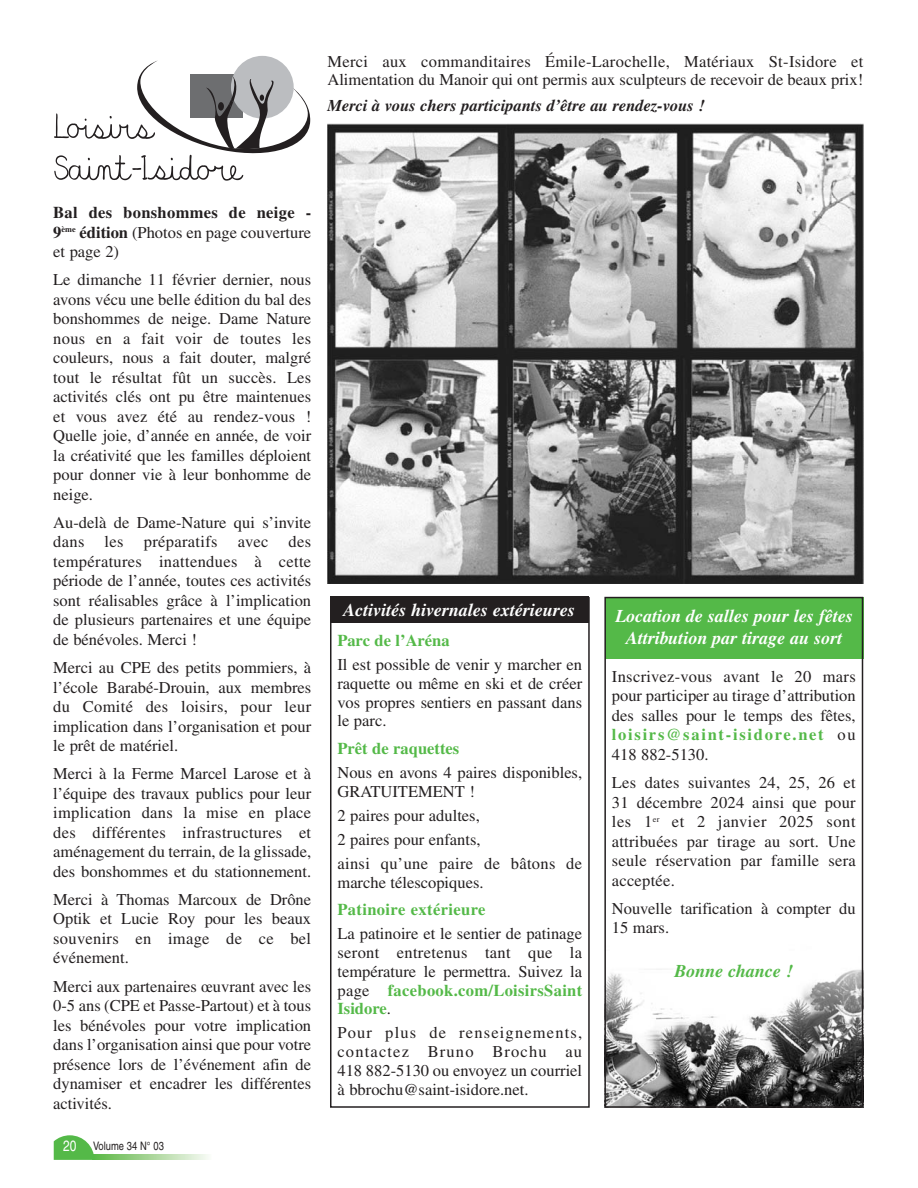
<style>
.page{position:relative;width:918px;height:1188px;background:#fff}
.page>*{position:absolute;margin:0;border:0;box-sizing:border-box;transform-origin:0 0}
.t1{font:italic 700 18px/21.8px "Times";color:#fff;text-align:center}
.t2{font:italic 700 18px "Times";color:#54b948}
.t3{font:16.5px/19.5px "Times";color:#231f20;text-align:justify}
.t4{font:700 16.5px/19.5px "Times";letter-spacing:.02em;color:#231f20;text-align:justify}
.t5{font:italic 700 16.5px "Times";color:#231f20}
.t6{font:700 16.5px "Times";color:#54b948}
.t7{font:700 16.5px "Times";letter-spacing:.025em;color:#54b948}
.t8{font:11.7px "Helvetica";color:#231f20;scale:.8 1}
.s1{font-weight:400}
.s2{font-size:15px;color:#fff}
.s3{font-weight:700;color:#54b948}
</style>
<div class="page">
<svg style="left:94px;top:1154px;width:114px;height:6px"></svg>
<svg style="left:54px;top:1135px;width:40px;height:25px"></svg>
<div style="left:231px;top:56px;width:63px;height:63px;background:#bbbdc0;border-radius:50%"></div>
<svg style="left:54px;top:60px;width:257px;height:121px"></svg>
<img style="left:327px;top:123px;width:536px;height:460px">
<img style="left:607px;top:969px;width:253px;height:136px">
<div style="left:330px;top:597px;width:260px;height:511px;border:2px solid #231f20"></div>
<div style="left:330px;top:596px;width:258px;height:27px;background:#231f20"></div>
<div style="left:605px;top:598px;width:258px;height:61px;background:#54b948"></div>
<div style="left:604px;top:597px;width:259px;height:511px;border:2px solid #231f20"></div>
<p class="t3" style="left:327px;top:54px;width:537px;line-height:18px">Merci aux commanditaires Émile-Larochelle, Matériaux St-Isidore et<br>Alimentation du Manoir qui ont permis aux sculpteurs de recevoir de beaux prix!</p>
<p class="t5" style="left:327px;top:100px;width:379px">Merci à vous chers participants d’être au rendez-vous !</p>
<p class="t4" style="left:53px;top:204px;width:260px">Bal des bonshommes de neige - 9<sup>ème</sup> édition <span class="s1">(Photos en page couverture et page 2)</span></p>
<p class="t3" style="left:53px;top:272px;width:260px">Le dimanche 11 février dernier, nous avons vécu une belle édition du bal des bonshommes de neige. Dame Nature nous en a fait voir de toutes les couleurs, nous a fait douter, malgré tout le résultat fût un succès. Les activités clés ont pu être maintenues et vous avez été au rendez-vous !<br>Quelle joie, d’année en année, de voir la créativité que les familles déploient pour donner vie à leur bonhomme de neige.</p>
<p class="t3" style="left:53px;top:514px;width:260px">Au-delà de Dame-Nature qui s’invite dans les préparatifs avec des températures inattendues à cette période de l’année, toutes ces activités sont réalisables grâce à l’implication de plusieurs partenaires et une équipe de bénévoles. Merci !</p>
<p class="t3" style="left:53px;top:659px;width:260px">Merci au CPE des petits pommiers, à l’école Barabé-Drouin, aux membres du Comité des loisirs, pour leur implication dans l’organisation et pour le prêt de matériel.</p>
<p class="t3" style="left:53px;top:766px;width:260px">Merci à la Ferme Marcel Larose et à l’équipe des travaux publics pour leur implication dans la mise en place des différentes infrastructures et aménagement du terrain, de la glissade, des bonshommes et du stationnement.</p>
<p class="t3" style="left:53px;top:891px;width:259px">Merci à Thomas Marcoux de Drône Optik et Lucie Roy pour les beaux souvenirs en image de ce bel événement.</p>
<p class="t3" style="left:53px;top:978px;width:260px">Merci aux partenaires œuvrant avec les 0-5 ans (CPE et Passe-Partout) et à tous les bénévoles pour votre implication dans l’organisation ainsi que pour votre présence lors de l’événement afin de dynamiser et encadrer les différentes activités.</p>
<p class="t8" style="left:63px;top:1142px;width:127px"><span class="s2">20</span> Volume 34 N° 03</p>
<p class="t1" style="left:344px;top:601px;width:233px">Activités hivernales extérieures</p>
<p class="t1" style="left:615px;top:607px;width:239px">Location de salles pour les fêtes<br>Attribution par tirage au sort</p>
<p class="t3" style="left:612px;top:668px;width:245px">Inscrivez-vous avant le 20 mars pour participer au tirage d’attribution des salles pour le temps des fêtes, <span class="s3">loisirs@saint-isidore.net</span> ou 418 882-5130.</p>
<p class="t3" style="left:612px;top:774px;width:245px">Les dates suivantes 24, 25, 26 et 31 décembre 2024 ainsi que pour les 1<sup>er</sup> et 2 janvier 2025 sont attribuées par tirage au sort. Une seule réservation par famille sera acceptée.</p>
<p class="t3" style="left:612px;top:900px;width:245px">Nouvelle tarification à compter du<br>15 mars.</p>
<p class="t2" style="left:674px;top:964px;width:120px">Bonne chance !</p>
<p class="t6" style="left:338px;top:634px;width:114px">Parc de l’Aréna</p>
<p class="t3" style="left:338px;top:657px;width:246px;line-height:18.8px">Il est possible de venir y marcher en raquette ou même en ski et de créer vos propres sentiers en passant dans le parc.</p>
<p class="t6" style="left:338px;top:742px;width:123px">Prêt de raquettes</p>
<p class="t3" style="left:338px;top:765px;width:246px;line-height:18.8px">Nous en avons 4 paires disponibles,<br>GRATUITEMENT !</p>
<p class="t3" style="left:338px;top:805px;width:246px;line-height:24.2px;text-align:left">2 paires pour adultes,<br>2 paires pour enfants,<br>ainsi qu’une paire de bâtons de</p>
<p class="t3" style="left:338px;top:874px;width:148px">marche télescopiques.</p>
<p class="t7" style="left:338px;top:904px;width:150px">Patinoire extérieure</p>
<p class="t3" style="left:338px;top:926px;width:246px;line-height:18.8px">La patinoire et le sentier de patinage seront entretenus tant que la température le permettra. Suivez la page <span class="s3">facebook.com/LoisirsSaint Isidore</span>.</p>
<p class="t3" style="left:338px;top:1025px;width:246px;line-height:18.8px">Pour plus de renseignements, contactez Bruno Brochu au 418 882-5130 ou envoyez un courriel à bbrochu@saint-isidore.net.</p>
</div>
